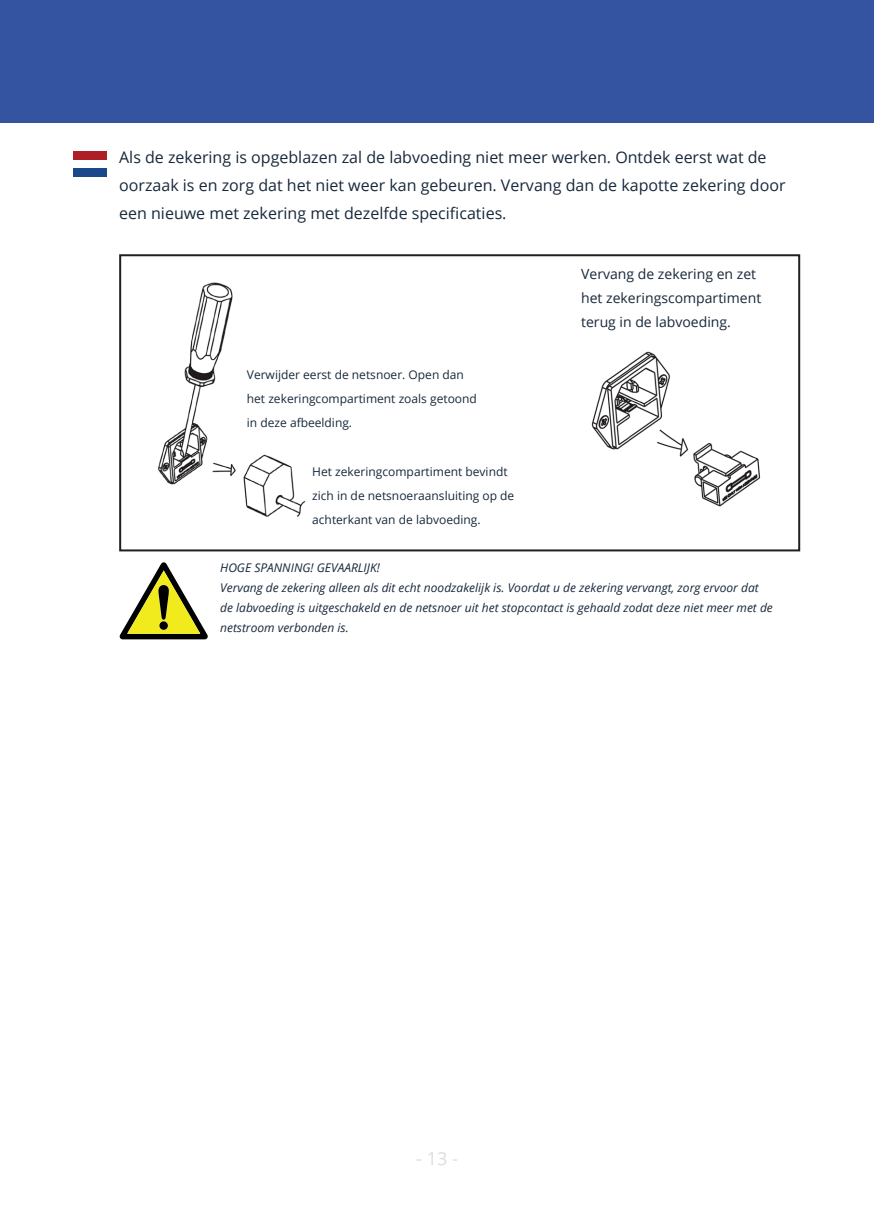
<style>
.page{position:relative;width:874px;height:1225px;background:#fff}
.page>*{position:absolute;margin:0;border:0;box-sizing:border-box;transform-origin:0 0}
.t1{font:18px "Open Sans";color:#ddddde}
.t2{font:16px/28px "Open Sans";color:#18293b}
.t3{font:14px/24px "Open Sans";color:#18293b}
.t4{font:italic 12px/20px "Open Sans";color:#18293b}
.t5{font:12px/24px "Open Sans";color:#18293b}
</style>
<div class="page">
<div style="left:0;top:0;width:872px;height:123px;background:#3454a2"></div>
<div style="left:74px;top:151px;width:33px;height:25px;background:#1b478b"></div>
<div style="left:74px;top:151px;width:33px;height:17px;background:#fff"></div>
<div style="left:74px;top:151px;width:33px;height:9px;background:#ae1e27"></div>
<img style="left:157px;top:282px;width:149px;height:235px">
<img style="left:591px;top:351px;width:170px;height:156px">
<div style="left:119px;top:254px;width:680px;height:297px;border:2px solid #231f20"></div>
<svg style="left:120px;top:562px;width:88px;height:77px"></svg>
<div style="left:159px;top:621px;width:9px;height:9px;background:#000;border-radius:50%"></div>
<h2 class="t2" style="left:119px;top:143px;width:667px">Als de zekering is opgeblazen zal de labvoeding niet meer werken. Ontdek eerst wat de oorzaak is en zorg dat het niet weer kan gebeuren. Vervang dan de kapotte zekering door een nieuwe met zekering met dezelfde specificaties.</h2>
<p class="t5" style="left:247px;top:362px;width:231px">Verwijder eerst de netsnoer. Open dan het zekeringcompartiment zoals getoond in deze afbeelding.</p>
<p class="t3" style="left:581px;top:262px;width:181px">Vervang de zekering en zet het zekeringscompartiment terug in de labvoeding.</p>
<p class="t5" style="left:312px;top:459px;width:203px">Het zekeringcompartiment bevindt zich in de netsnoeraansluiting op de achterkant van de labvoeding.</p>
<p class="t4" style="left:220px;top:557px;width:554px">HOGE SPANNING! GEVAARLIJK!<br>Vervang de zekering alleen als dit echt noodzakelijk is. Voordat u de zekering vervangt, zorg ervoor dat de labvoeding is uitgeschakeld en de netsnoer uit het stopcontact is gehaald zodat deze niet meer met de netstroom verbonden is.</p>
<h1 class="t1" style="left:416px;top:1146px;width:43px">- 13 -</h1>
</div>
